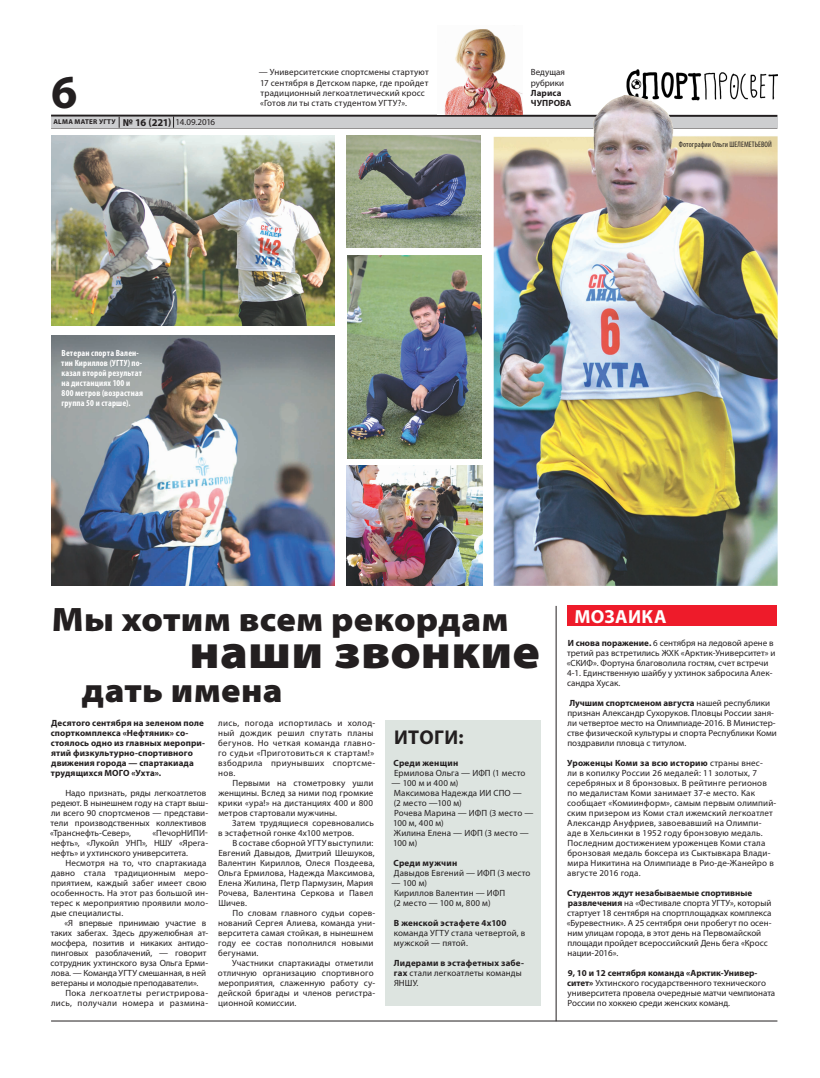
<style>
.page{position:relative;width:820px;height:1078px;background:#fff}
.page>*{position:absolute;margin:0;border:0;box-sizing:border-box;transform-origin:0 0}
.t1{font:900 semi-expanded 48px "Myriad Pro";letter-spacing:.005em;color:#231f20}
.t2{font:700 47.4px "Myriad Pro";color:#231f20}
.t3{font:900 semi-expanded 34px "Myriad Pro";letter-spacing:.01em;color:#231f20}
.t4{font:700 20px "Myriad Pro";letter-spacing:.02em;color:#231f20}
.t5{font:700 19px "Myriad Pro";letter-spacing:.015em;color:#fff}
.t6{font:9px/10px "Myriad Pro";letter-spacing:.01em;color:#231f20}
.t7{font:700 9px/10px "Myriad Pro";letter-spacing:.015em;color:#231f20}
.t8{font:9px/10px "Myriad Pro";letter-spacing:.035em;color:#231f20;text-align:right}
.t9{font:700 condensed 9px/10px "Myriad Pro";letter-spacing:.02em;color:#fff}
.t10{font:condensed 8px "Myriad Pro";letter-spacing:.01em;color:#231f20}
.t11{font:700 7px "Myriad Pro";letter-spacing:.04em;color:#231f20}
.s1{font-size:10.5px}
.s2{font-weight:400;font-size:9px}
.s3{font-weight:700}
</style>
<div class="page">
<hr style="left:51px;top:128px;width:726px;height:1px;background:#231f20">
<hr style="left:51px;top:115px;width:726px;height:2px;background:#231f20">
<div style="left:51px;top:117px;width:726px;height:11px;background:#cdced0"></div>
<svg style="left:173px;top:116px;width:1px;height:12px"></svg>
<hr style="left:51px;top:1020px;width:726px;height:1px;background:#231f20">
<img style="left:444px;top:29px;width:78px;height:86px">
<img style="left:626px;top:69px;width:151px;height:26px">
<img style="left:493px;top:95px;width:284px;height:490px">
<div style="left:567px;top:605px;width:210px;height:20px;background:#ee1b2a"></div>
<div style="left:385px;top:720px;width:155px;height:285px;background:#dde4e0"></div>
<img style="left:52px;top:135px;width:282px;height:190px">
<img style="left:51px;top:335px;width:283px;height:250px">
<img style="left:346px;top:135px;width:134px;height:112px">
<img style="left:347px;top:255px;width:134px;height:203px">
<img style="left:346px;top:465px;width:136px;height:120px">
<hr style="left:555px;top:605px;width:1px;height:415px;background:#231f20">
<h2 class="t2" style="left:51px;top:61px;width:28px">6</h2>
<p class="t11" style="left:53px;top:117px;width:163px">ALMA MATER УГТУ <span class="s1">№ 16 (221)</span> <span class="s2">14.09.2016</span></p>
<p class="t6" style="left:259px;top:67px;width:171px">— Университетские спортсмены стартуют 17 сентября в Детском парке, где пройдет традиционный легкоатлетический кросс «Готов ли ты стать студентом УГТУ?».</p>
<p class="t9" style="left:61px;top:347px;width:83px">Ветеран спорта Вален&shy;тин Кириллов (УГТУ) по&shy;казал второй результат на дистанциях 100 и<br>800 метров (возрастная группа 50 и старше).</p>
<p class="t6" style="left:530px;top:67px;width:35px">Ведущая рубрики</p>
<p class="t7" style="left:530px;top:87px;width:42px">Лариса<br>ЧУПРОВА</p>
<p class="t10" style="left:678px;top:140px;width:94px">Фотографии Ольги ШЕЛЕМЕТЬЕВОЙ</p>
<h3 class="t3" style="left:52px;top:600px;width:458px">Мы хотим всем рекордам</h3>
<h1 class="t1" style="left:189px;top:624px;width:352px">наши звонкие</h1>
<h3 class="t3" style="left:82px;top:671px;width:202px">дать имена</h3>
<p class="t7" style="left:51px;top:717px;width:156px">Десятого сентября на зеленом поле спорткомплекса «Нефтяник» со&shy;стоялось одно из главных меропри&shy;ятий физкультурно-спортивного движения города — спартакиада трудящихся МОГО «Ухта».</p>
<p class="t6" style="left:50px;top:787px;width:159px;text-indent:15px">Надо признать, ряды легкоатлетов редеют. В нынешнем году на старт выш&shy;ли всего 90 спортсменов — представи&shy;тели производственных коллективов «Транснефть-Север»,</p>
<p class="t8" style="left:218px;top:717px;width:159px;text-align:left">лись, погода испортилась и холод&shy;ный дождик решил спутать планы бегунов. Но четкая команда главно&shy;го судьи «Приготовиться к стартам!» взбодрила приунывших спортсме&shy;нов.</p>
<p class="t6" style="left:218px;top:777px;width:157px;text-align:justify;text-indent:14px">Первыми на стометровку ушли женщины. Вслед за ними под громкие крики «ура!» на дистанциях 400 и 800 метров стартовали мужчины.</p>
<p class="t6" style="left:218px;top:817px;width:157px;text-indent:14px">Затем трудящиеся соревновались в эстафетной гонке 4х100 метров.</p>
<p class="t6" style="left:218px;top:837px;width:158px;text-indent:14px">В составе сборной УГТУ выступили:<br>Евгений Давыдов, Дмитрий Шешуков,<br>Валентин Кириллов, Олеся Поздеева,<br>Ольга Ермилова, Надежда Максимова,<br>Елена Жилина, Петр Пармузин, Мария<br>Рочева, Валентина Серкова и Павел<br>Шичев.</p>
<p class="t6" style="left:218px;top:907px;width:159px;text-indent:14px">По словам главного судьи сорев&shy;нований Сергея Алиева, команда уни&shy;верситета самая стойкая, в нынешнем году ее состав пополнился новыми бегунами.</p>
<p class="t6" style="left:218px;top:957px;width:159px;text-indent:14px">Участники спартакиады отметили отличную организацию спортивного мероприятия, слаженную работу су&shy;дейской бригады и членов регистра&shy;ционной комиссии.</p>
<h3 class="t4" style="left:394px;top:724px;width:71px">ИТОГИ:</h3>
<p class="t7" style="left:393px;top:757px;width:66px">Среди женщин</p>
<p class="t6" style="left:394px;top:767px;width:133px">Ермилова Ольга — ИФП (1 место</p>
<p class="t6" style="left:391px;top:777px;width:143px">— 100 м и 400 м)<br>Максимова Надежда ИИ СПО —<br>(2 место —100 м)<br>Рочева Марина — ИФП (3 место —<br>100 м, 400 м)<br>Жилина Елена — ИФП (3 место —<br>100 м)</p>
<p class="t7" style="left:393px;top:857px;width:65px">Среди мужчин</p>
<p class="t6" style="left:394px;top:867px;width:138px">Давыдов Евгений — ИФП (3 место</p>
<p class="t6" style="left:391px;top:877px;width:115px">— 100 м)<br>Кириллов Валентин — ИФП (2 место — 100 м, 800 м)</p>
<p class="t7" style="left:394px;top:917px;width:114px">В женской эстафете 4х100</p>
<p class="t6" style="left:393px;top:927px;width:133px">команда УГТУ стала четвертой, в мужской — пятой.</p>
<p class="t6" style="left:394px;top:957px;width:131px"><span class="s3">Лидерами в эстафетных забе&shy;гах</span> стали легкоатлеты команды<br>ЯНШУ.</p>
<p class="t6" style="left:51px;top:827px;width:158px;text-align:justify;text-indent:101px">«ПечорНИПИ&shy;нефть», «Лукойл УНП», НШУ «Ярега&shy;нефть» и ухтинского университета.</p>
<p class="t6" style="left:51px;top:857px;width:159px;text-indent:15px">Несмотря на то, что спартакиада давно стала традиционным меро&shy;приятием, каждый забег имеет свою особенность. На этот раз большой ин&shy;терес к мероприятию проявили моло&shy;дые специалисты.</p>
<p class="t6" style="left:51px;top:917px;width:159px;text-indent:14px">«Я впервые принимаю участие в таких забегах. Здесь дружелюбная ат&shy;мосфера, позитив и никаких антидо&shy;пинговых разоблачений, — говорит сотрудник ухтинского вуза Ольга Ерми&shy;лова. — Команда УГТУ смешанная, в ней ветераны и молодые преподаватели».</p>
<p class="t8" style="left:51px;top:987px;width:158px">Пока легкоатлеты регистрирова&shy;лись, получали номера и размина-</p>
<h3 class="t5" style="left:574px;top:604px;width:93px">МОЗАИКА</h3>
<p class="t6" style="left:566px;top:637px;width:210px"><span class="s3">И снова поражение.</span> 6 сентября на ледовой арене в третий раз встретились ЖХК «Арктик-Университет» и «СКИФ». Фортуна благоволила гостям, счет встречи 4-1. Единственную шайбу у ухтинок забросила Алек&shy;сандра Хусак.</p>
<p class="t6" style="left:567px;top:697px;width:211px"><span class="s3">Лучшим спортсменом августа</span> нашей республики признан Александр Сухоруков. Пловцы России заня&shy;ли четвертое место на Олимпиаде-2016. В Министер&shy;стве физической культуры и спорта Республики Коми поздравили пловца с титулом.</p>
<p class="t6" style="left:567px;top:757px;width:211px"><span class="s3">Уроженцы Коми за всю историю</span> страны внес-<br>ли в копилку России 26 медалей: 11 золотых, 7 серебряных и 8 бронзовых. В рейтинге регионов по медалистам Коми занимает 37-е место. Как сообщает «Комиинформ», самым первым олимпий&shy;ским призером из Коми стал ижемский легкоатлет Александр Ануфриев, завоевавший на Олимпи&shy;аде в Хельсинки в 1952 году бронзовую медаль.<br>Последним достижением уроженцев Коми стала бронзовая медаль боксера из Сыктывкара Влади&shy;мира Никитина на Олимпиаде в Рио-де-Жанейро в августе 2016 года.</p>
<p class="t6" style="left:566px;top:887px;width:206px"><span class="s3">Студентов ждут незабываемые спортивные развлечения</span> на «Фестивале спорта УГТУ», который стартует 18 сентября на спортплощадках комплекса «Буревестник». А 25 сентября они пробегут по осен&shy;ним улицам города, в этот день на Первомайской площади пройдет всероссийский День бега «Кросс нации-2016».</p>
<p class="t6" style="left:567px;top:967px;width:210px"><span class="s3">9, 10 и 12 сентября команда «Арктик-Универ&shy;ситет»</span> Ухтинского государственного технического университета провела очередные матчи чемпионата России по хоккею среди женских команд.</p>
</div>
